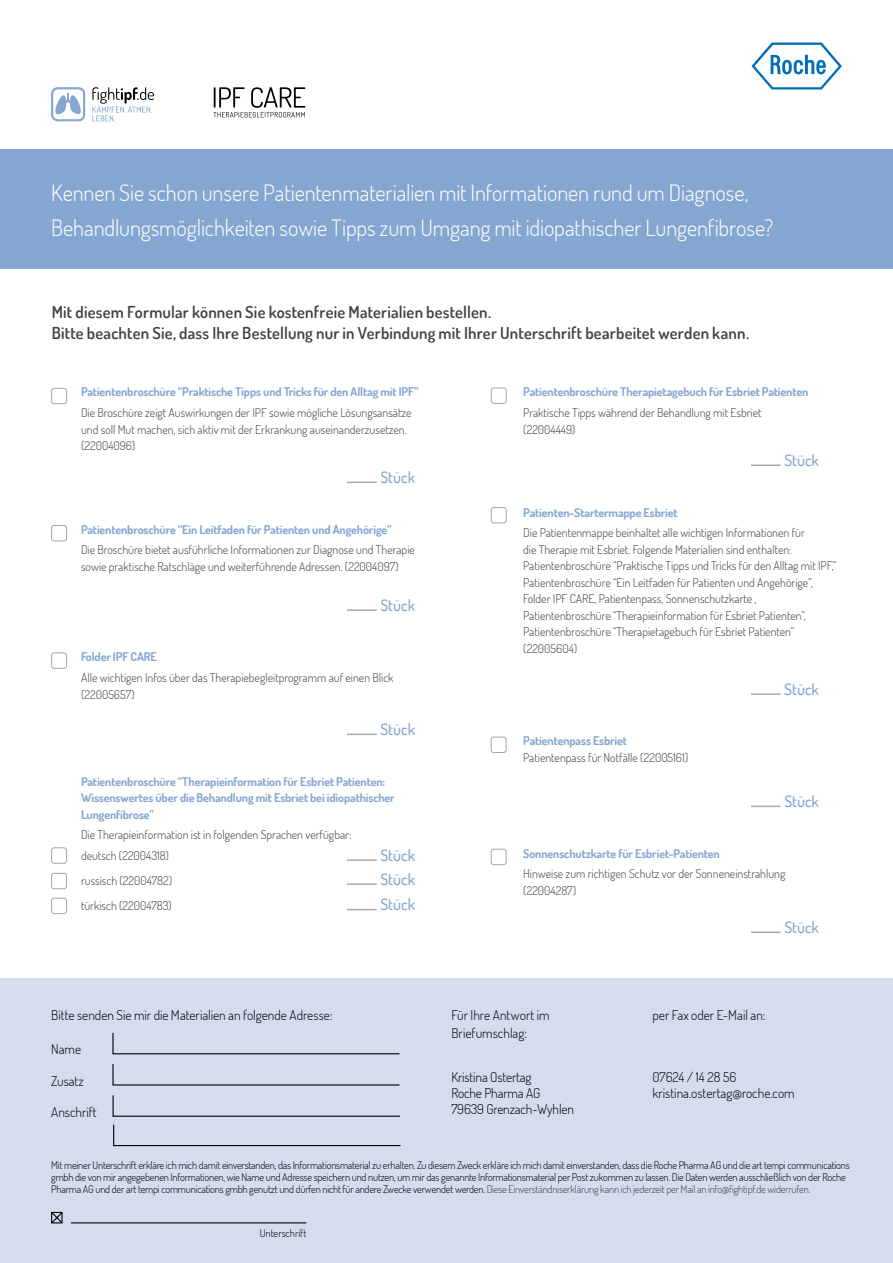
<style>
.page{position:relative;width:893px;height:1263px;background:#fff}
.page>*{position:absolute;margin:0;border:0;box-sizing:border-box;transform-origin:0 0}
.t1{font:300 22.5px/34.5px "Dosis";letter-spacing:-.005em;color:#fff}
.t2{font:600 16.5px/21px "Dosis";letter-spacing:.01em;color:#414042}
.t3{font:500 15.75px/24px "Dosis";color:#85a6d1}
.t4{font:300 13.5px/16.2px "Dosis";color:#000}
.t5{font:300 12px/16.5px "Dosis";color:#414042}
.t6{font:700 12px/16.5px "Dosis";letter-spacing:-.01em;color:#85a6d1}
.t7{font:300 10.5px/12px "Dosis";letter-spacing:-.02em;color:#000}
.t8{font:300 10.5px "Dosis";color:#000}
.s1{color:#414042}
</style>
<div class="page">
<div style="left:0;top:149px;width:893px;height:119px;background:#85a6d1"></div>
<div style="left:0;top:978px;width:893px;height:285px;background:#d4ddee"></div>
<svg style="left:112px;top:1032px;width:288px;height:23px"></svg>
<svg style="left:112px;top:1064px;width:288px;height:22px"></svg>
<svg style="left:112px;top:1095px;width:288px;height:22px"></svg>
<svg style="left:751px;top:43px;width:91px;height:46px"></svg>
<svg style="left:113px;top:1124px;width:288px;height:23px"></svg>
<svg style="left:51px;top:388px;width:16px;height:16px"></svg>
<hr style="left:347px;top:482px;width:30px;height:1px;background:#a5abae">
<hr style="left:71px;top:1222px;width:235px;height:1px;background:#000">
<svg style="left:51px;top:1211px;width:12px;height:13px"></svg>
<svg style="left:51px;top:87px;width:34px;height:34px"></svg>
<svg style="left:92px;top:87px;width:62px;height:35px"></svg>
<svg style="left:51px;top:652px;width:16px;height:17px"></svg>
<hr style="left:347px;top:734px;width:30px;height:1px;background:#a5abae">
<svg style="left:491px;top:507px;width:16px;height:16px"></svg>
<hr style="left:751px;top:693px;width:30px;height:2px;background:#a5abae">
<svg style="left:491px;top:736px;width:16px;height:17px"></svg>
<hr style="left:751px;top:806px;width:30px;height:1px;background:#a5abae">
<svg style="left:491px;top:849px;width:16px;height:16px"></svg>
<hr style="left:751px;top:931px;width:30px;height:2px;background:#a5abae">
<svg style="left:491px;top:387px;width:16px;height:17px"></svg>
<hr style="left:751px;top:464px;width:30px;height:2px;background:#a5abae">
<hr style="left:347px;top:609px;width:30px;height:2px;background:#a5abae">
<svg style="left:51px;top:525px;width:16px;height:16px"></svg>
<hr style="left:347px;top:859px;width:30px;height:2px;background:#a5abae">
<svg style="left:51px;top:847px;width:16px;height:17px"></svg>
<svg style="left:51px;top:873px;width:16px;height:16px"></svg>
<svg style="left:51px;top:898px;width:16px;height:16px"></svg>
<hr style="left:347px;top:883px;width:30px;height:2px;background:#a5abae">
<hr style="left:347px;top:909px;width:30px;height:1px;background:#a5abae">
<svg style="left:213px;top:87px;width:92px;height:30px"></svg>
<h1 class="t1" style="left:51px;top:175px;width:724px">Kennen Sie schon unsere Patientenmaterialien mit Informationen rund um Diagnose,<br>Behandlungsmöglichkeiten sowie Tipps zum Umgang mit idiopathischer Lungenfibrose?</h1>
<h2 class="t2" style="left:52px;top:301px;width:699px">Mit diesem Formular können Sie kostenfreie Materialien bestellen.<br>Bitte beachten Sie, dass Ihre Bestellung nur in Verbindung mit Ihrer Unterschrift bearbeitet werden kann.</h2>
<p class="t6" style="left:81px;top:383px;width:339px">Patientenbroschüre “Praktische Tipps und Tricks für den Alltag mit IPF”</p>
<p class="t5" style="left:81px;top:404px;width:332px">Die Broschüre zeigt Auswirkungen der IPF sowie mögliche Lösungsansätze und soll Mut machen, sich aktiv mit der Erkrankung auseinanderzusetzen. (22004096)</p>
<h3 class="t3" style="left:380px;top:465px;width:36px">Stück</h3>
<p class="t6" style="left:81px;top:521px;width:312px">Patientenbroschüre “Ein Leitfaden für Patienten und Angehörige”</p>
<p class="t5" style="left:81px;top:541px;width:335px">Die Broschüre bietet ausführliche Informationen zur Diagnose und Therapie sowie praktische Ratschläge und weiterführende Adressen. (22004097)</p>
<h3 class="t3" style="left:380px;top:593px;width:36px">Stück</h3>
<p class="t6" style="left:81px;top:648px;width:77px">Folder IPF CARE</p>
<p class="t5" style="left:81px;top:669px;width:314px">Alle wichtigen Infos über das Therapiebegleitprogramm auf einen Blick (22005657)</p>
<h3 class="t3" style="left:380px;top:717px;width:36px">Stück</h3>
<p class="t6" style="left:81px;top:773px;width:315px">Patientenbroschüre “Therapieinformation für Esbriet Patienten:<br>Wissenswertes über die Behandlung mit Esbriet bei idiopathischer<br>Lungenfibrose”</p>
<p class="t5" style="left:81px;top:824px;width:272px;line-height:20.7px">Die Therapieinformation ist in folgenden Sprachen verfügbar: deutsch (22004318)</p>
<p class="t5" style="left:81px;top:868px;width:93px;line-height:25px">russisch (22004782) türkisch (22004783)</p>
<h3 class="t3" style="left:380px;top:843px;width:36px">Stück<br>Stück</h3>
<h3 class="t3" style="left:380px;top:892px;width:36px">Stück</h3>
<p class="t4" style="left:51px;top:1006px;width:283px">Bitte senden Sie mir die Materialien an folgende Adresse:</p>
<p class="t4" style="left:51px;top:1041px;width:31px">Name</p>
<p class="t4" style="left:51px;top:1072px;width:34px">Zusatz</p>
<p class="t4" style="left:51px;top:1103px;width:47px">Anschrift</p>
<p class="t6" style="left:523px;top:383px;width:287px">Patientenbroschüre Therapietagebuch für Esbriet Patienten</p>
<p class="t5" style="left:523px;top:404px;width:240px">Praktische Tipps während der Behandlung mit Esbriet (22004449)</p>
<h3 class="t3" style="left:784px;top:448px;width:36px">Stück</h3>
<p class="t6" style="left:523px;top:504px;width:156px">Patienten-Startermappe Esbriet</p>
<p class="t5" style="left:523px;top:524px;width:314px">Die Patientenmappe beinhaltet alle wichtigen Informationen für<br>die Therapie mit Esbriet. Folgende Materialien sind enthalten:<br>Patientenbroschüre “Praktische Tipps und Tricks für den Alltag mit IPF,” Patientenbroschüre “Ein Leitfaden für Patienten und Angehörige”, Folder IPF CARE, Patientenpass, Sonnenschutzkarte , Patientenbroschüre “Therapieinformation für Esbriet Patienten”, Patientenbroschüre “Therapietagebuch für Esbriet Patienten” (22005604)</p>
<h3 class="t3" style="left:784px;top:677px;width:36px">Stück</h3>
<p class="t6" style="left:523px;top:732px;width:105px">Patientenpass Esbriet</p>
<p class="t5" style="left:523px;top:749px;width:166px">Patientenpass für Notfälle (22005161)</p>
<h3 class="t3" style="left:784px;top:789px;width:36px">Stück</h3>
<p class="t6" style="left:523px;top:845px;width:198px">Sonnenschutzkarte für Esbriet-Patienten</p>
<p class="t5" style="left:523px;top:865px;width:264px">Hinweise zum richtigen Schutz vor der Sonneneinstrahlung (22004287)</p>
<h3 class="t3" style="left:784px;top:915px;width:36px">Stück</h3>
<p class="t4" style="left:451px;top:1005px;width:100px;line-height:18px">Für Ihre Antwort im<br>Briefumschlag:</p>
<p class="t4" style="left:652px;top:1006px;width:115px">per Fax oder E-Mail an:</p>
<p class="t4" style="left:451px;top:1068px;width:124px">Kristina Ostertag<br>Roche Pharma AG<br>79639 Grenzach-Wyhlen</p>
<p class="t4" style="left:652px;top:1068px;width:144px">07624 / 14 28 56 kristina.ostertag@roche.com</p>
<p class="t7" style="left:51px;top:1159px;width:800px">Mit meiner Unterschrift erkläre ich mich damit einverstanden, das Informationsmaterial zu erhalten. Zu diesem Zweck erkläre ich mich damit einverstanden, dass die Roche Pharma AG und die art tempi communications gmbh die von mir angegebenen Informationen, wie Name und Adresse speichern und nutzen, um mir das genannte Informationsmaterial per Post zukommen zu lassen. Die Daten werden ausschließlich von der Roche<br>Pharma AG und der art tempi communications gmbh genutzt und dürfen nicht für andere Zwecke verwendet werden. <span class="s1">Diese Einverständniserklärung kann ich jederzeit per Mail an info@fightipf.de widerrufen.</span></p>
<p class="t8" style="left:260px;top:1226px;width:48px">Unterschrift</p>
</div>
